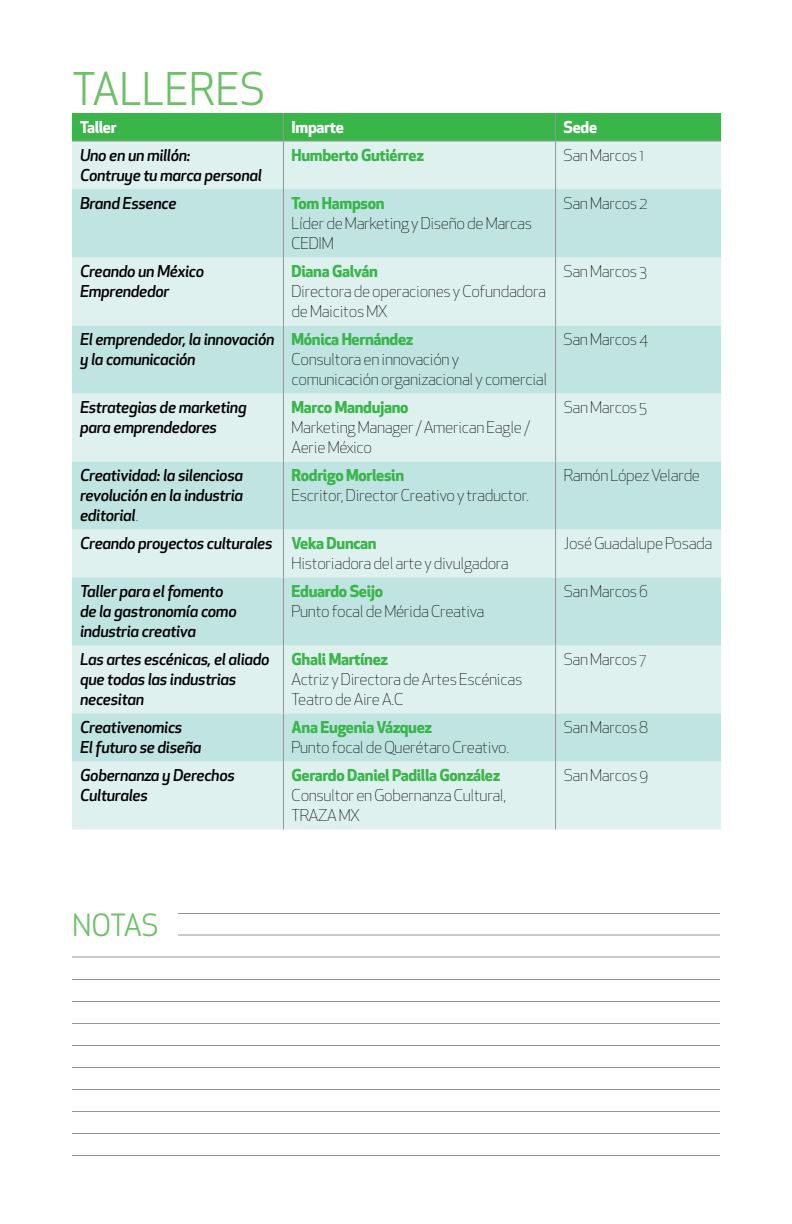
<style>
.page{position:relative;width:792px;height:1224px;background:#fff}
.page>*{position:absolute;margin:0;border:0;box-sizing:border-box;transform-origin:0 0}
.t1{font:44px "Apex New";color:#6dc067}
.t2{font:30px "Apex New";letter-spacing:-.03em;color:#6dc067}
.t3{font:300 16px/20px "Apex New";letter-spacing:-.02em;color:#000}
.t4{font:italic 500 16px/20px "Apex New";letter-spacing:-.02em;color:#000}
.t5{font:700 16px "Apex New";letter-spacing:-.02em;color:#39b54a}
.t6{font:700 16px "Apex New";letter-spacing:-.02em;color:#fff}
.s1{font-weight:300;font-style:normal}
.s2{font-weight:500;font-style:italic}
.s3{font-weight:700;color:#39b54a}
</style>
<div class="page">
<div style="left:72px;top:142px;width:649px;height:688px;background:#def1ee"></div>
<svg style="left:72px;top:189px;width:649px;height:573px;background:#cce9e7"></svg>
<div style="left:72px;top:113px;width:649px;height:27px;background:#39b54a"></div>
<hr style="left:72px;top:140px;width:211px;height:2px;background:#939598">
<hr style="left:283px;top:140px;width:273px;height:2px;background:#939598">
<hr style="left:283px;top:142px;width:1px;height:47px;background:#939598">
<hr style="left:556px;top:140px;width:165px;height:2px;background:#939598">
<hr style="left:555px;top:142px;width:1px;height:47px;background:#939598">
<hr style="left:283px;top:189px;width:1px;height:69px;background:#939598">
<hr style="left:555px;top:189px;width:1px;height:69px;background:#939598">
<hr style="left:283px;top:258px;width:1px;height:68px;background:#939598">
<hr style="left:555px;top:258px;width:1px;height:68px;background:#939598">
<hr style="left:283px;top:326px;width:1px;height:68px;background:#939598">
<hr style="left:555px;top:326px;width:1px;height:68px;background:#939598">
<hr style="left:283px;top:394px;width:1px;height:68px;background:#939598">
<hr style="left:555px;top:394px;width:1px;height:68px;background:#939598">
<hr style="left:283px;top:462px;width:1px;height:68px;background:#939598">
<hr style="left:555px;top:462px;width:1px;height:68px;background:#939598">
<hr style="left:283px;top:530px;width:1px;height:48px;background:#939598">
<hr style="left:555px;top:530px;width:1px;height:48px;background:#939598">
<hr style="left:283px;top:578px;width:1px;height:68px;background:#939598">
<hr style="left:555px;top:578px;width:1px;height:68px;background:#939598">
<hr style="left:283px;top:646px;width:1px;height:68px;background:#939598">
<hr style="left:555px;top:646px;width:1px;height:68px;background:#939598">
<hr style="left:283px;top:714px;width:1px;height:48px;background:#939598">
<hr style="left:555px;top:714px;width:1px;height:48px;background:#939598">
<hr style="left:283px;top:762px;width:1px;height:68px;background:#939598">
<hr style="left:555px;top:762px;width:1px;height:68px;background:#939598">
<hr style="left:72px;top:1155px;width:648px;height:1px;background:#939598">
<hr style="left:72px;top:1133px;width:648px;height:1px;background:#939598">
<hr style="left:72px;top:956px;width:648px;height:2px;background:#939598">
<hr style="left:72px;top:1111px;width:648px;height:1px;background:#939598">
<hr style="left:178px;top:934px;width:542px;height:2px;background:#939598">
<hr style="left:178px;top:913px;width:542px;height:1px;background:#939598">
<hr style="left:72px;top:1089px;width:648px;height:1px;background:#939598">
<hr style="left:72px;top:1067px;width:648px;height:1px;background:#939598">
<hr style="left:72px;top:1045px;width:648px;height:1px;background:#939598">
<hr style="left:72px;top:1023px;width:648px;height:1px;background:#939598">
<hr style="left:72px;top:1001px;width:648px;height:1px;background:#939598">
<hr style="left:72px;top:979px;width:648px;height:1px;background:#939598">
<h1 class="t1" style="left:72px;top:61px;width:195px">TALLERES</h1>
<p class="t6" style="left:80px;top:116px;width:38px">Taller</p>
<p class="t6" style="left:291px;top:116px;width:54px">Imparte</p>
<p class="t6" style="left:564px;top:116px;width:35px">Sede</p>
<p class="t4" style="left:80px;top:145px;width:183px">Uno en un millón:<br>Contruye tu marca personal</p>
<p class="t5" style="left:291px;top:144px;width:134px">Humberto Gutiérrez</p>
<p class="t3" style="left:564px;top:145px;width:83px">San Marcos 1</p>
<p class="t4" style="left:80px;top:193px;width:98px">Brand Essence</p>
<p class="t5" style="left:292px;top:192px;width:95px">Tom Hampson</p>
<p class="t3" style="left:292px;top:214px;width:242px">Líder de Marketing y Diseño de Marcas<br>CEDIM</p>
<p class="t3" style="left:564px;top:193px;width:85px">San Marcos 2</p>
<p class="t4" style="left:80px;top:261px;width:126px">Creando un México<br>Emprendedor</p>
<p class="t5" style="left:292px;top:260px;width:88px">Diana Galván</p>
<p class="t3" style="left:292px;top:282px;width:256px">Directora de operaciones y Cofundadora de Maicitos MX</p>
<p class="t4" style="left:80px;top:329px;width:196px">El emprendedor, la innovación y la comunicación</p>
<p class="t5" style="left:292px;top:328px;width:124px">Mónica Hernández</p>
<p class="t3" style="left:292px;top:350px;width:257px">Consultora en innovación y comunicación organizacional y comercial</p>
<p class="t4" style="left:80px;top:397px;width:168px">Estrategias de marketing para emprendedores</p>
<p class="t5" style="left:292px;top:396px;width:119px">Marco Mandujano</p>
<p class="t3" style="left:292px;top:418px;width:240px">Marketing Manager / American Eagle /<br>Aerie México</p>
<p class="t4" style="left:80px;top:465px;width:165px;text-align:justify">Creatividad: la silenciosa revolución en la industria editorial<span class="s1">.</span></p>
<p class="t5" style="left:292px;top:464px;width:114px">Rodrigo Morlesin</p>
<p class="t3" style="left:292px;top:486px;width:239px">Escritor, Director Creativo y traductor.</p>
<p class="t3" style="left:564px;top:262px;width:85px">San Marcos 3</p>
<p class="t3" style="left:564px;top:330px;width:86px">San Marcos 4</p>
<p class="t3" style="left:564px;top:398px;width:85px">San Marcos 5</p>
<p class="t3" style="left:564px;top:466px;width:138px">Ramón López Velarde</p>
<p class="t3" style="left:292px;top:534px;width:219px;text-indent:-211px"><span class="s2">Creando proyectos culturales</span> <span class="s3">Veka Duncan<br></span>Historiadora del arte y divulgadora</p>
<p class="t3" style="left:564px;top:534px;width:150px">José Guadalupe Posada</p>
<p class="t4" style="left:80px;top:581px;width:158px">Taller para el fomento de la gastronomía como industria creativa</p>
<p class="t5" style="left:292px;top:580px;width:93px">Eduardo Seijo</p>
<p class="t3" style="left:564px;top:582px;width:86px">San Marcos 6</p>
<p class="t3" style="left:292px;top:602px;width:194px">Punto focal de Mérida Creativa</p>
<p class="t4" style="left:80px;top:649px;width:191px">Las artes escénicas, el aliado que todas las industrias necesitan</p>
<p class="t5" style="left:292px;top:648px;width:98px">Ghali Martínez</p>
<p class="t3" style="left:292px;top:670px;width:232px">Actriz y Directora de Artes Escénicas<br>Teatro de Aire A.C</p>
<p class="t4" style="left:80px;top:717px;width:123px">Creativenomics<br>El futuro se diseña</p>
<p class="t5" style="left:292px;top:716px;width:142px">Ana Eugenia Vázquez</p>
<p class="t3" style="left:292px;top:738px;width:219px">Punto focal de Querétaro Creativo.</p>
<p class="t4" style="left:80px;top:765px;width:156px">Gobernanza y Derechos<br>Culturales</p>
<p class="t5" style="left:292px;top:764px;width:210px">Gerardo Daniel Padilla González</p>
<p class="t3" style="left:292px;top:786px;width:216px">Consultor en Gobernanza Cultural,<br>TRAZA MX</p>
<h2 class="t2" style="left:72px;top:906px;width:88px">NOTAS</h2>
<p class="t3" style="left:564px;top:650px;width:84px">San Marcos 7</p>
<p class="t3" style="left:564px;top:718px;width:86px">San Marcos 8</p>
<p class="t3" style="left:564px;top:766px;width:86px">San Marcos 9</p>
</div>
